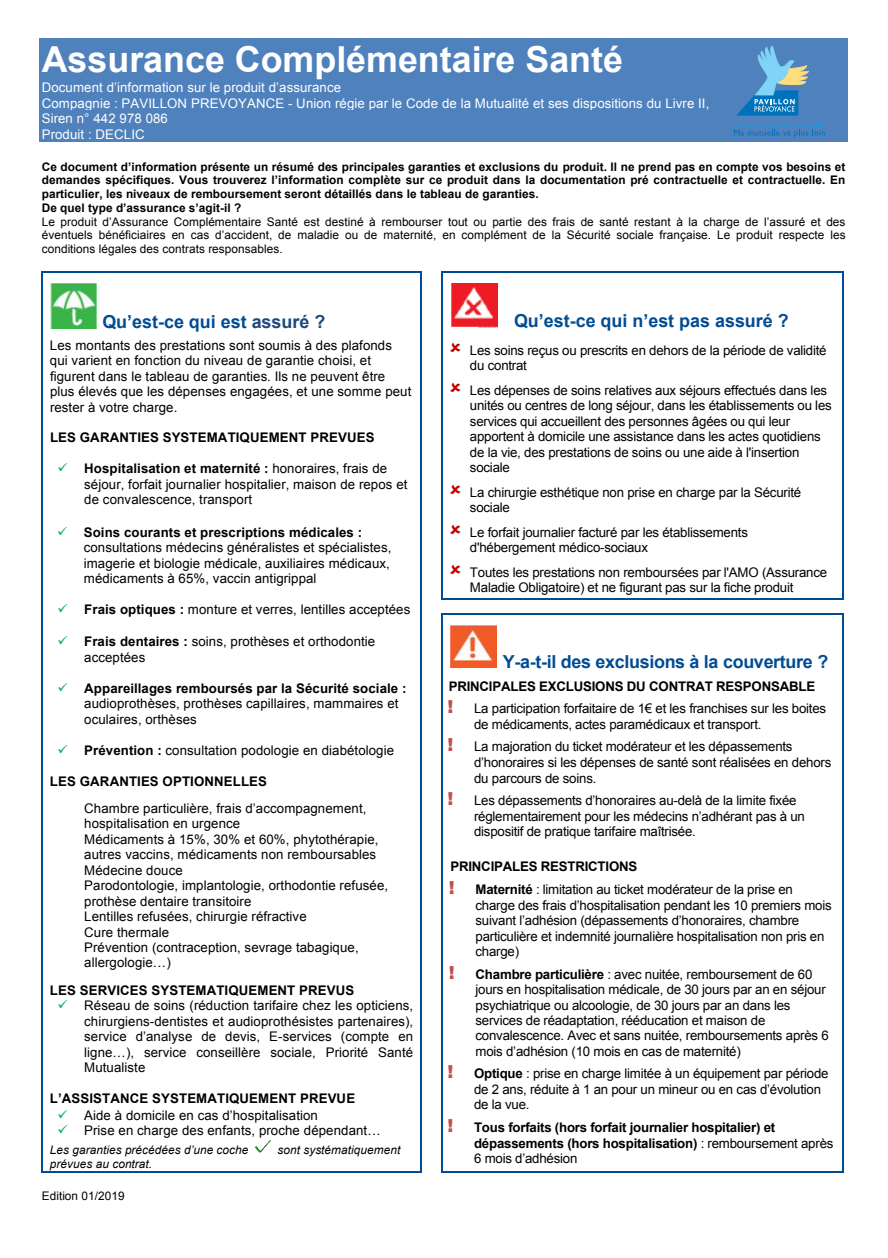
<style>
.page{position:relative;width:888px;height:1258px;background:#fff}
.page>*{position:absolute;margin:0;border:0;box-sizing:border-box;transform-origin:0 0}
.t1{font:700 35.85px "Arial";color:#fff}
.t2{font:700 17.85px "Arial";color:#004c93}
.t3{font:13.2px/15.5px "Arial";letter-spacing:-.015em;color:#000}
.t4{font:13.2px/15.5px "Arial";letter-spacing:.01em;color:#000}
.t5{font:13.2px/15.5px "Arial";letter-spacing:.005em;color:#000}
.t6{font:13.2px/15.5px "Arial";letter-spacing:.01em;color:#fff}
.t7{font:700 13.2px "Arial";letter-spacing:.01em;color:#000}
.t8{font:700 13.2px/15.6px "Arial";letter-spacing:-.015em;color:#000}
.t9{font:700 11.85px/13.8px "Arial";letter-spacing:.005em;color:#000}
.t10{font:11.85px/13.8px "Arial";letter-spacing:.005em;color:#000;text-align:justify}
.t11{font:italic 11.85px "Arial";letter-spacing:.005em;color:#000}
.s1{color:#1f497d}
.s2{color:#00b050}
.s3{font-weight:700}
.s4{font-weight:900;font-size:17.85px;color:#c0504d}
.s5{font-weight:400}
</style>
<div class="page">
<div style="left:40px;top:39px;width:808px;height:41px;background:#4f81bd"></div>
<div style="left:40px;top:80px;width:808px;height:15px;background:#4f81bd"></div>
<div style="left:40px;top:95px;width:808px;height:16px;background:#4f81bd"></div>
<div style="left:40px;top:111px;width:808px;height:15px;background:#4f81bd"></div>
<div style="left:40px;top:126px;width:808px;height:16px;background:#4f81bd"></div>
<hr style="left:42px;top:271px;width:378px;height:1px;background:#004c93">
<hr style="left:443px;top:271px;width:399px;height:1px;background:#004c93">
<hr style="left:41px;top:272px;width:1px;height:326px;background:#004c93">
<hr style="left:420px;top:272px;width:2px;height:326px;background:#004c93">
<hr style="left:441px;top:272px;width:2px;height:326px;background:#004c93">
<hr style="left:842px;top:272px;width:1px;height:326px;background:#004c93">
<hr style="left:443px;top:598px;width:399px;height:1px;background:#004c93">
<svg style="left:41px;top:598px;width:1px;height:17px"></svg>
<svg style="left:420px;top:598px;width:2px;height:17px"></svg>
<hr style="left:443px;top:613px;width:399px;height:2px;background:#004c93">
<hr style="left:41px;top:615px;width:1px;height:556px;background:#004c93">
<hr style="left:42px;top:1171px;width:378px;height:1px;background:#004c93">
<hr style="left:420px;top:615px;width:2px;height:556px;background:#004c93">
<hr style="left:441px;top:615px;width:2px;height:556px;background:#004c93">
<hr style="left:443px;top:1171px;width:399px;height:1px;background:#004c93">
<hr style="left:842px;top:615px;width:1px;height:556px;background:#004c93">
<img style="left:50px;top:283px;width:46px;height:46px">
<img style="left:254px;top:1140px;width:17px;height:13px">
<img style="left:451px;top:283px;width:47px;height:45px">
<img style="left:450px;top:625px;width:46px;height:42px">
<svg style="left:736px;top:46px;width:73px;height:70px"></svg>
<svg style="left:734px;top:124px;width:91px;height:14px"></svg>
<h1 class="t1" style="left:42px;top:36px;width:583px">Assurance Complémentaire Santé</h1>
<p class="t6" style="left:42px;top:80px;width:669px">Document d’information sur le produit d’assurance<br>Compagnie : PAVILLON PREVOYANCE - Union régie par le Code de la Mutualité et ses dispositions du Livre II, Siren n° 442 978 086<br>Produit : DECLIC</p>
<p class="t9" style="left:42px;top:160px;width:805px">Ce document d’information présente un résumé des principales garanties et exclusions du produit. Il ne prend pas en compte vos besoins et demandes spécifiques. Vous trouverez l’information complète sur ce produit dans la documentation pré contractuelle et contractuelle. En particulier, les niveaux de remboursement seront détaillés dans le tableau de garanties.<br>De quel type d’assurance s’agit-il ?</p>
<p class="t10" style="left:42px;top:215px;width:805px">Le produit d’Assurance Complémentaire Santé est destiné à rembourser tout ou partie des frais de santé restant à la charge de l’assuré et des éventuels bénéficiaires en cas d’accident, de maladie ou de maternité, en complément de la Sécurité sociale française. Le produit respecte les conditions légales des contrats responsables.</p>
<h2 class="t2" style="left:102px;top:310px;width:224px">Qu’est-ce qui est <span class="s1">assuré ?</span></h2>
<p class="t4" style="left:50px;top:338px;width:363px">Les montants des prestations sont soumis à des plafonds qui varient en fonction du niveau de garantie choisi, et figurent dans le tableau de garanties. Ils ne peuvent être plus élevés que les dépenses engagées, et une somme peut rester à votre charge.</p>
<p class="t7" style="left:50px;top:429px;width:326px">LES GARANTIES SYSTEMATIQUEMENT PREVUES</p>
<p class="t5" style="left:84px;top:461px;width:325px;text-indent:-27px"><span class="s2">✓</span> <span class="s3">Hospitalisation et maternité :</span> honoraires, frais de séjour, forfait journalier hospitalier, maison de repos et de convalescence, transport</p>
<p class="t5" style="left:84px;top:525px;width:309px;text-indent:-27px"><span class="s2">✓</span> <span class="s3">Soins courants et prescriptions médicales : </span>consultations médecins généralistes et spécialistes, imagerie et biologie médicale, auxiliaires médicaux, médicaments à 65%, vaccin antigrippal</p>
<p class="t4" style="left:57px;top:602px;width:354px"><span class="s2">✓</span> <span class="s3">Frais optiques :</span> monture et verres, lentilles acceptées</p>
<p class="t5" style="left:84px;top:634px;width:292px;text-indent:-27px"><span class="s2">✓</span> <span class="s3">Frais dentaires :</span> soins, prothèses et orthodontie acceptées</p>
<p class="t4" style="left:84px;top:681px;width:324px;text-indent:-27px"><span class="s2">✓</span> <span class="s3">Appareillages remboursés par la Sécurité sociale : </span>audioprothèses, prothèses capillaires, mammaires et oculaires, orthèses</p>
<p class="t4" style="left:57px;top:742px;width:338px"><span class="s2">✓</span> <span class="s3">Prévention :</span> consultation podologie en diabétologie</p>
<p class="t7" style="left:50px;top:772px;width:218px">LES GARANTIES OPTIONNELLES</p>
<p class="t4" style="left:84px;top:801px;width:305px">Chambre particulière, frais d’accompagnement, hospitalisation en urgence<br>Médicaments à 15%, 30% et 60%, phytothérapie, autres vaccins, médicaments non remboursables Médecine douce<br>Parodontologie, implantologie, orthodontie refusée, prothèse dentaire transitoire<br>Lentilles refusées, chirurgie réfractive<br>Cure thermale<br>Prévention (contraception, sevrage tabagique, allergologie…)</p>
<p class="t7" style="left:50px;top:981px;width:306px">LES SERVICES SYSTEMATIQUEMENT PREVUS</p>
<p class="t3" style="left:84px;top:998px;width:330px;text-align:justify;text-indent:-27px"><span class="s2">✓</span> Réseau de soins (réduction tarifaire chez les opticiens, chirurgiens-dentistes et audioprothésistes partenaires), service d’analyse de devis, E-services (compte en ligne…), service conseillère sociale, Priorité Santé Mutualiste</p>
<p class="t7" style="left:50px;top:1090px;width:307px">L’ASSISTANCE SYSTEMATIQUEMENT PREVUE</p>
<p class="t5" style="left:57px;top:1108px;width:262px"><span class="s2">✓</span> Aide à domicile en cas d’hospitalisation</p>
<p class="t4" style="left:57px;top:1123px;width:325px"><span class="s2">✓</span> Prise en charge des enfants, proche dépendant…</p>
<p class="t11" style="left:50px;top:1142px;width:200px">Les garanties précédées d’une coche</p>
<p class="t11" style="left:278px;top:1142px;width:124px">sont systématiquement</p>
<p class="t11" style="left:50px;top:1156px;width:104px">prévues au contrat.</p>
<p class="t10" style="left:42px;top:1189px;width:84px">Edition 01/2019</p>
<h2 class="t2" style="left:514px;top:309px;width:276px">Qu’est-ce qui n’est pas assuré ?</h2>
<p class="t3" style="left:470px;top:342px;width:358px">Les soins reçus ou prescrits en dehors de la période de validité du contrat</p>
<p class="t3" style="left:470px;top:382px;width:363px">Les dépenses de soins relatives aux séjours effectués dans les unités ou centres de long séjour, dans les établissements ou les services qui accueillent des personnes âgées ou qui leur apportent à domicile une assistance dans les actes quotidiens de la vie, des prestations de soins ou une aide à l'insertion sociale</p>
<p class="t3" style="left:470px;top:484px;width:333px">La chirurgie esthétique non prise en charge par la Sécurité sociale</p>
<p class="t3" style="left:470px;top:524px;width:280px">Le forfait journalier facturé par les établissements d'hébergement médico-sociaux</p>
<p class="t3" style="left:470px;top:564px;width:359px">Toutes les prestations non remboursées par l'AMO (Assurance<br>Maladie Obligatoire) et ne figurant pas sur la fiche produit</p>
<h2 class="t2" style="left:503px;top:649px;width:327px">Y-a-t-il des exclusions à la couverture ?</h2>
<p class="t3" style="left:447px;top:674px;width:380px;line-height:23px"><span class="s3">PRINCIPALES EXCLUSIONS DU CONTRAT RESPONSABLE<br></span><span class="s4">!</span> La participation forfaitaire de 1€ et les franchises sur les boites</p>
<p class="t3" style="left:447px;top:714px;width:347px;line-height:22.2px;text-align:center">de médicaments, actes paramédicaux et transport.<br><span class="s4">!</span> La majoration du ticket modérateur et les dépassements</p>
<p class="t3" style="left:474px;top:755px;width:359px">d’honoraires si les dépenses de santé sont réalisées en dehors du parcours de soins.</p>
<p class="t3" style="left:474px;top:792px;width:332px;text-indent:-27px"><span class="s4">!</span> Les dépassements d’honoraires au-delà de la limite fixée réglementairement pour les médecins n’adhérant pas à un dispositif de pratique tarifaire maîtrisée.</p>
<p class="t3" style="left:449px;top:855px;width:346px;line-height:23px"><span class="s3">PRINCIPALES RESTRICTIONS<br></span><span class="s4">!</span> <span class="s3">Maternité</span> : limitation au ticket modérateur de la prise en</p>
<p class="t3" style="left:475px;top:897px;width:358px">charge des frais d’hospitalisation pendant les 10 premiers mois suivant l’adhésion (dépassements d’honoraires, chambre particulière et indemnité journalière hospitalisation non pris en charge)</p>
<p class="t3" style="left:475px;top:966px;width:355px;text-indent:-27px"><span class="s4">!</span> <span class="s3">Chambre particulière</span> : avec nuitée, remboursement de 60 jours en hospitalisation médicale, de 30 jours par an en séjour psychiatrique ou alcoologie, de 30 jours par an dans les services de réadaptation, rééducation et maison de convalescence. Avec et sans nuitée, remboursements après 6 mois d’adhésion (10 mois en cas de maternité)</p>
<p class="t3" style="left:474px;top:1066px;width:356px;text-indent:-27px"><span class="s4">!</span> <span class="s3">Optique</span> : prise en charge limitée à un équipement par période de 2 ans, réduite à 1 an pour un mineur ou en cas d’évolution de la vue.</p>
<p class="t8" style="left:474px;top:1120px;width:361px;text-indent:-27px"><span class="s4">!</span> Tous forfaits (hors forfait journalier hospitalier) et dépassements (hors hospitalisation) <span class="s5">: remboursement après<br>6 mois d’adhésion</span></p>
</div>
